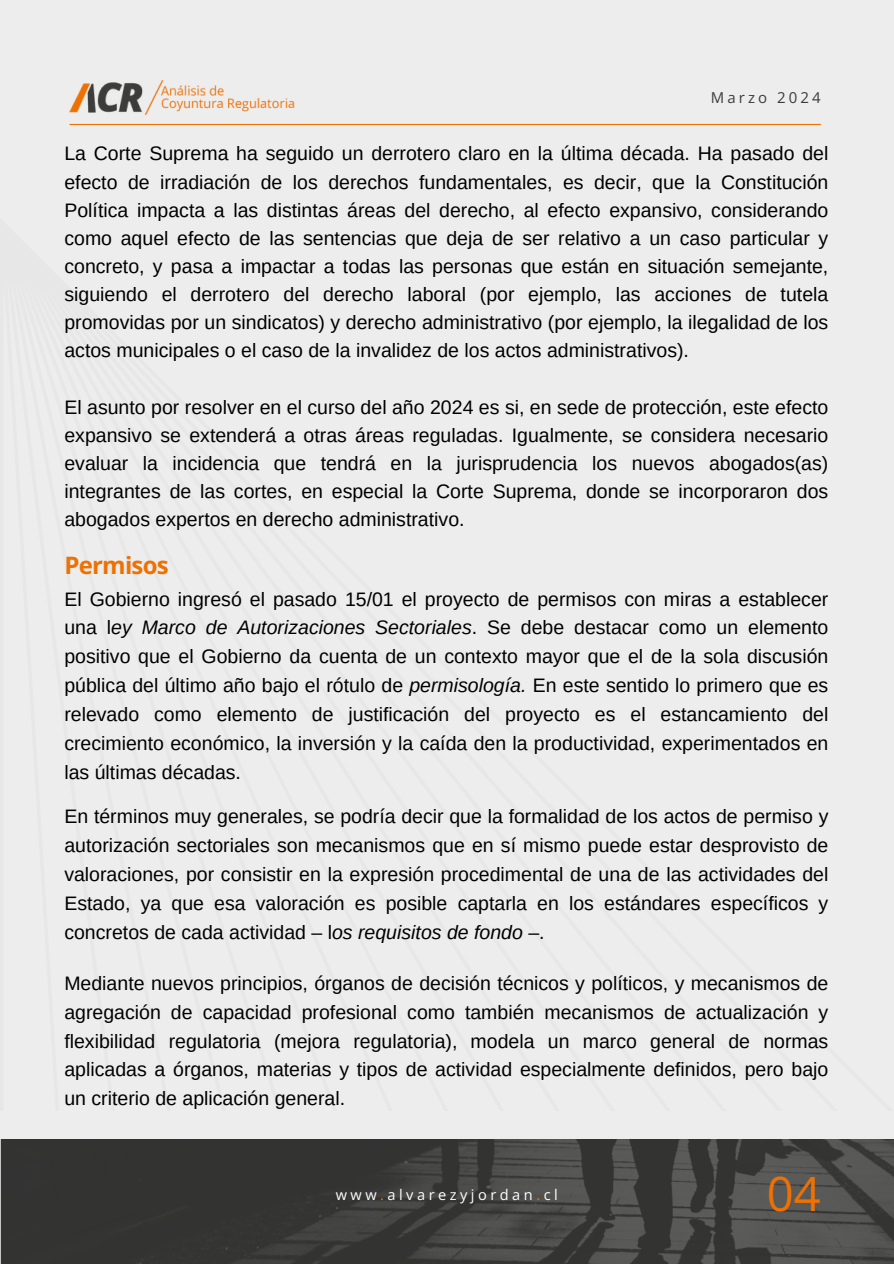
<style>
.page{position:relative;width:894px;height:1264px;background:#fff}
.page>*{position:absolute;margin:0;border:0;box-sizing:border-box;transform-origin:0 0}
.t1{font:47.25px "Open Sans";color:#ed7103}
.t2{font:700 24px "Open Sans";letter-spacing:-.03em;color:#ee7103}
.t3{font:19.5px/29px "Arimo";color:#000;text-align:justify}
.t4{font:15px "Open Sans";letter-spacing:.205em;color:#3c3c3b}
.t5{font:14.55px "Open Sans";letter-spacing:.24em;color:#fff}
.s1{font-style:italic}
.s2{color:#ed7103}
</style>
<div class="page">
<div style="left:0;top:0;width:893px;height:1263px;background:#ededed"></div>
<img style="left:70px;top:80px;width:225px;height:34px">
<hr style="left:70px;top:124px;width:750px;height:1px;background:#ee7103">
<img style="left:0;top:1139px;width:893px;height:124px">
<p class="t4" style="left:710px;top:87px;width:111px">Marzo 2024</p>
<p class="t3" style="left:64px;top:139px;width:765px;line-height:28.2px">La Corte Suprema ha seguido un derrotero claro en la última década. Ha pasado del efecto de irradiación de los derechos fundamentales, es decir, que la Constitución Política impacta a las distintas áreas del derecho, al efecto expansivo, considerando como aquel efecto de las sentencias que deja de ser relativo a un caso particular y concreto, y pasa a impactar a todas las personas que están en situación semejante, siguiendo el derrotero del derecho laboral (por ejemplo, las acciones de tutela promovidas por un sindicatos) y derecho administrativo (por ejemplo, la ilegalidad de los actos municipales o el caso de la invalidez de los actos administrativos).</p>
<p class="t3" style="left:64px;top:393px;width:765px;line-height:28.2px">El asunto por resolver en el curso del año 2024 es si, en sede de protección, este efecto expansivo se extenderá a otras áreas reguladas. Igualmente, se considera necesario evaluar la incidencia que tendrá en la jurisprudencia los nuevos abogados(as) integrantes de las cortes, en especial la Corte Suprema, donde se incorporaron dos abogados expertos en derecho administrativo.</p>
<p class="t2" style="left:64px;top:548px;width:106px">Permisos</p>
<h2 class="t3" style="left:64px;top:584px;width:765px">El Gobierno ingresó el pasado 15/01 el proyecto de permisos con miras a establecer una l<span class="s1">ey Marco de Autorizaciones Sectoriales</span>. Se debe destacar como un elemento positivo que el Gobierno da cuenta de un contexto mayor que el de la sola discusión pública del último año bajo el rótulo de <span class="s1">permisología.</span> En este sentido lo primero que es relevado como elemento de justificación del proyecto es el estancamiento del crecimiento económico, la inversión y la caída den la productividad, experimentados en las últimas décadas.</h2>
<h2 class="t3" style="left:64px;top:802px;width:765px">En términos muy generales, se podría decir que la formalidad de los actos de permiso y autorización sectoriales son mecanismos que en sí mismo puede estar desprovisto de valoraciones, por consistir en la expresión procedimental de una de las actividades del Estado, ya que esa valoración es posible captarla en los estándares específicos y concretos de cada actividad – l<span class="s1">os requisitos de fondo</span> –.</h2>
<h2 class="t3" style="left:64px;top:968px;width:765px">Mediante nuevos principios, órganos de decisión técnicos y políticos, y mecanismos de agregación de capacidad profesional como también mecanismos de actualización y flexibilidad regulatoria (mejora regulatoria), modela un marco general de normas aplicadas a órganos, materias y tipos de actividad especialmente definidos, pero bajo un criterio de aplicación general.</h2>
<h2 class="t5" style="left:335px;top:1184px;width:223px">www<span class="s2">.</span>alvarezyjordan<span class="s2">.</span>cl</h2>
<h1 class="t1" style="left:766px;top:1160px;width:55px">04</h1>
</div>
